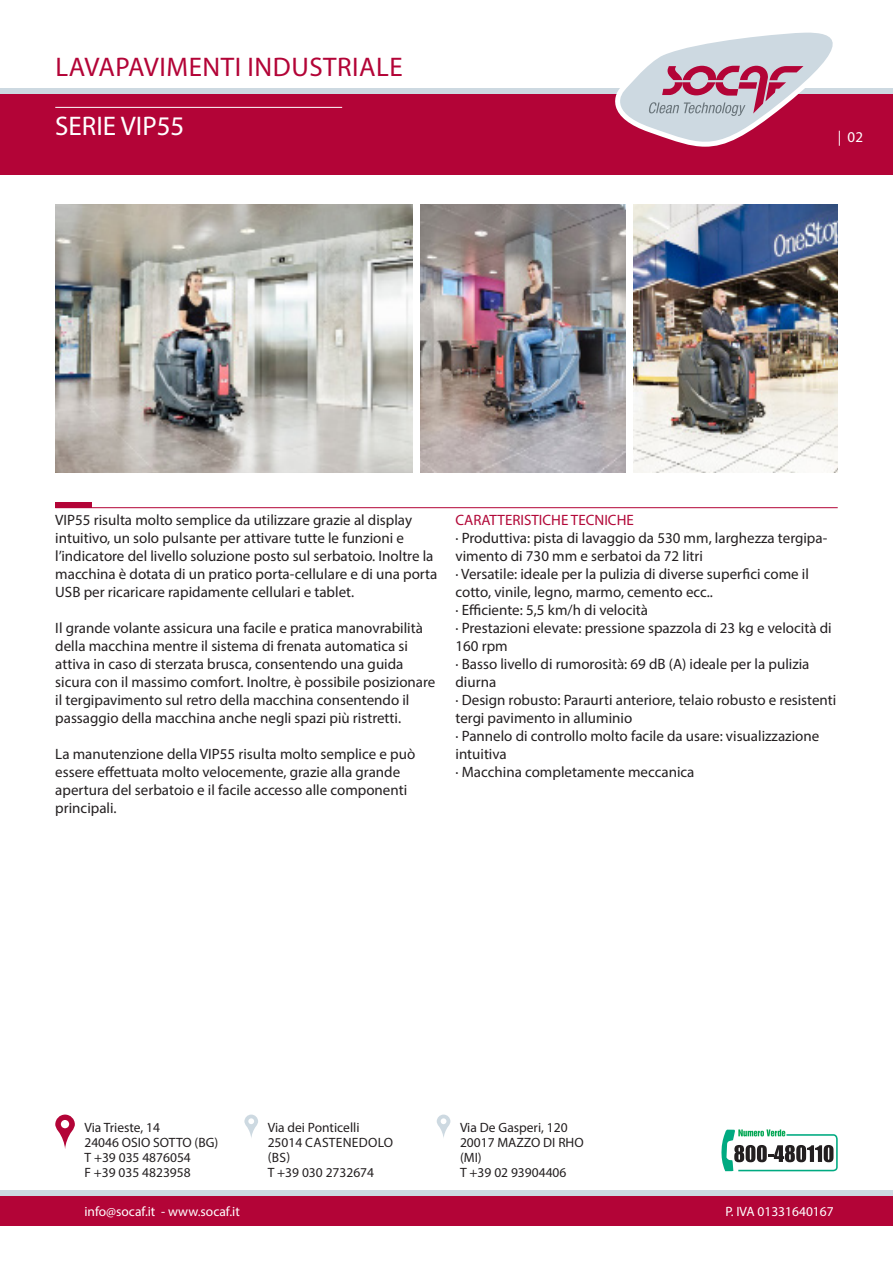
<style>
.page{position:relative;width:893px;height:1263px;background:#fff}
.page>*{position:absolute;margin:0;border:0;box-sizing:border-box;transform-origin:0 0}
.t1{font:27px "Myriad Pro";letter-spacing:.02em;color:#b30437}
.t2{font:27px "Myriad Pro";color:#fff}
.t3{font:15px/18px "Myriad Pro";color:#231f20}
.t4{font:15px "Myriad Pro";color:#b20838}
.t5{font:15px "Myriad Pro";color:#fff}
.t6{font:13.5px/15px "Myriad Pro";color:#231f20}
.t7{font:13.5px "Myriad Pro";color:#fff}
.t8{font:13.5px/15px "Myriad Pro";letter-spacing:.02em;color:#231f20}
</style>
<div class="page">
<div style="left:0;top:94px;width:893px;height:80px;background:#b30437"></div>
<div style="left:0;top:1196px;width:893px;height:29px;background:#b30437"></div>
<div style="left:0;top:88px;width:893px;height:6px;background:#cdd9e1"></div>
<div style="left:0;top:1190px;width:893px;height:6px;background:#cdd9e1"></div>
<hr style="left:55px;top:107px;width:287px;height:1px;background:#fff">
<svg style="left:55px;top:1114px;width:20px;height:35px"></svg>
<svg style="left:244px;top:1114px;width:14px;height:24px"></svg>
<svg style="left:437px;top:1114px;width:13px;height:24px"></svg>
<svg style="left:721px;top:1129px;width:117px;height:42px"></svg>
<img style="left:55px;top:204px;width:357px;height:268px">
<img style="left:634px;top:204px;width:204px;height:268px">
<img style="left:421px;top:204px;width:204px;height:268px">
<div style="left:55px;top:502px;width:36px;height:6px;background:#b30437"></div>
<hr style="left:55px;top:507px;width:783px;height:1px;background:#b30437">
<svg style="left:615px;top:32px;width:218px;height:115px"></svg>
<p class="t1" style="left:56px;top:50px;width:349px">LAVAPAVIMENTI INDUSTRIALE</p>
<p class="t2" style="left:55px;top:109px;width:131px">SERIE VIP55</p>
<p class="t5" style="left:838px;top:128px;width:27px">| 02</p>
<p class="t3" style="left:55px;top:510px;width:384px">VIP55 risulta molto semplice da utilizzare grazie al display intuitivo, un solo pulsante per attivare tutte le funzioni e l’indicatore del livello soluzione posto sul serbatoio. Inoltre la macchina è dotata di un pratico porta-cellulare e di una porta USB per ricaricare rapidamente cellulari e tablet.</p>
<p class="t3" style="left:55px;top:618px;width:382px">Il grande volante assicura una facile e pratica manovrabilità della macchina mentre il sistema di frenata automatica si attiva in caso di sterzata brusca, consentendo una guida sicura con il massimo comfort. Inoltre, è possibile posizionare il tergipavimento sul retro della macchina consentendo il passaggio della macchina anche negli spazi più ristretti.</p>
<p class="t3" style="left:55px;top:744px;width:361px">La manutenzione della VIP55 risulta molto semplice e può essere effettuata molto velocemente, grazie alla grande apertura del serbatoio e il facile accesso alle componenti principali.</p>
<p class="t4" style="left:455px;top:510px;width:180px">CARATTERISTICHE TECNICHE</p>
<p class="t3" style="left:455px;top:528px;width:373px">· Produttiva: pista di lavaggio da 530 mm, larghezza tergipa&shy;vimento di 730 mm e serbatoi da 72 litri</p>
<p class="t3" style="left:455px;top:564px;width:355px">· Versatile: ideale per la pulizia di diverse superfici come il cotto, vinile, legno, marmo, cemento ecc..</p>
<p class="t3" style="left:455px;top:600px;width:194px">· Efficiente: 5,5 km/h di velocità</p>
<p class="t3" style="left:455px;top:618px;width:378px">· Prestazioni elevate: pressione spazzola di 23 kg e velocità di<br>160 rpm</p>
<p class="t3" style="left:455px;top:654px;width:356px">· Basso livello di rumorosità: 69 dB (A) ideale per la pulizia diurna</p>
<p class="t3" style="left:455px;top:690px;width:382px">· Design robusto: Paraurti anteriore, telaio robusto e resistenti tergi pavimento in alluminio</p>
<p class="t3" style="left:455px;top:726px;width:365px">· Pannelo di controllo molto facile da usare: visualizzazione intuitiva</p>
<p class="t3" style="left:455px;top:762px;width:240px">· Macchina completamente meccanica</p>
<p class="t6" style="left:84px;top:1120px;width:77px">Via Trieste, 14</p>
<p class="t6" style="left:84px;top:1135px;width:135px">24046 OSIO SOTTO (BG)</p>
<p class="t6" style="left:84px;top:1150px;width:108px">T +39 035 4876054</p>
<p class="t6" style="left:84px;top:1165px;width:108px">F +39 035 4823958</p>
<p class="t6" style="left:268px;top:1120px;width:93px">Via dei Ponticelli</p>
<p class="t8" style="left:268px;top:1135px;width:127px">25014 CASTENEDOLO (BS)</p>
<p class="t6" style="left:268px;top:1165px;width:108px">T +39 030 2732674</p>
<p class="t6" style="left:460px;top:1120px;width:109px">Via De Gasperi, 120</p>
<p class="t6" style="left:460px;top:1135px;width:125px">20017 MAZZO DI RHO (MI)</p>
<p class="t6" style="left:460px;top:1165px;width:108px">T +39 02 93904406</p>
<p class="t7" style="left:84px;top:1202px;width:157px">info@socaf.it - www.socaf.it</p>
<p class="t7" style="left:725px;top:1202px;width:110px">P. IVA 01331640167</p>
</div>
